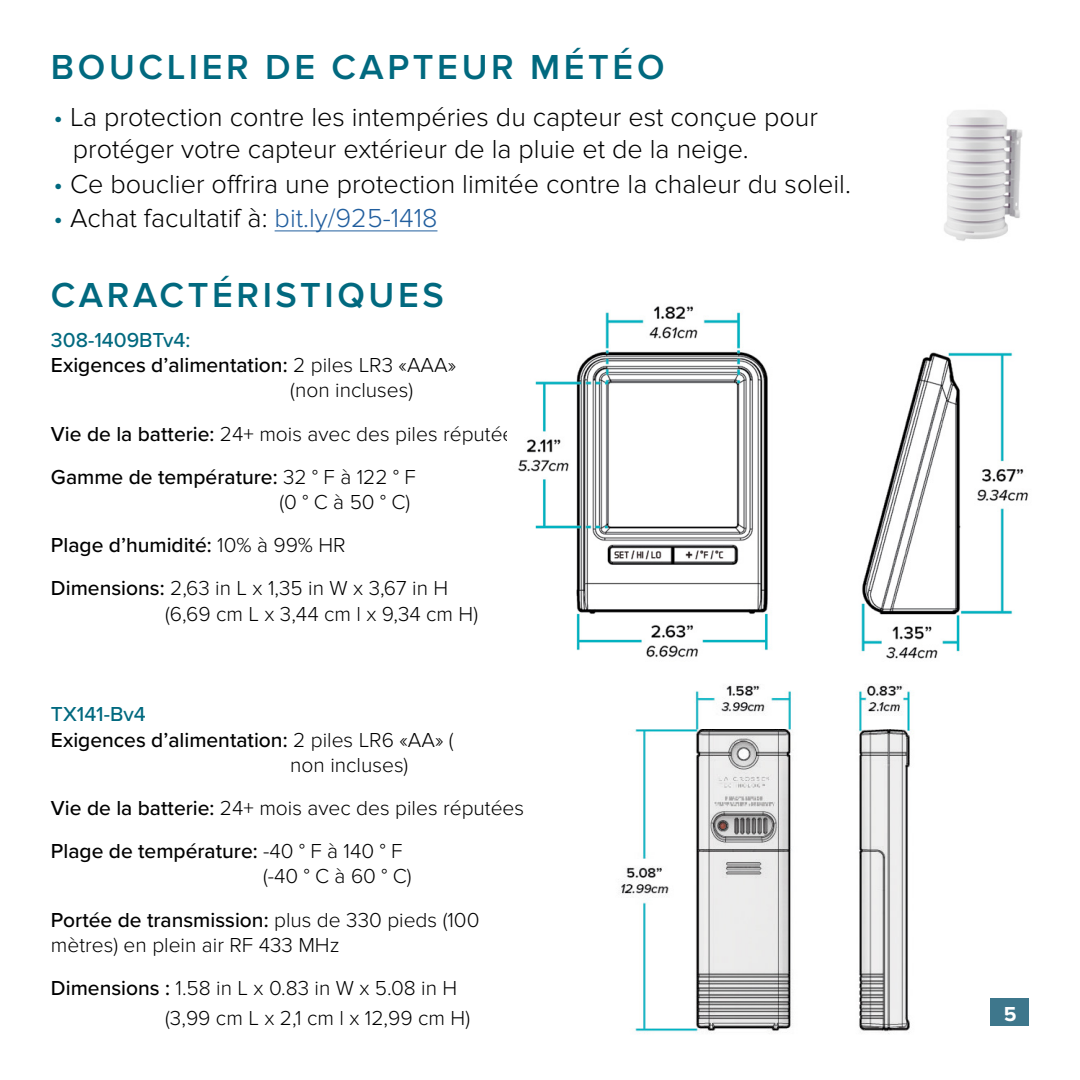
<style>
.page{position:relative;width:1080px;height:1080px;background:#fff}
.page>*{position:absolute;margin:0;border:0;box-sizing:border-box;transform-origin:0 0}
.t1{font:600 36px "Proxima Nova";letter-spacing:.1em;color:#01697f}
.t2{font:300 27px/32.4px "Proxima Nova";color:#000}
.t3{font:300 21px/43.2px "Proxima Nova";color:#000}
.t4{font:500 21px "Proxima Nova";color:#000}
.t5{font:500 21px "Proxima Nova";color:#01697f}
.t6{font:700 21px "Proxima Nova";color:#fff}
.s1{color:#01697f}
.s2{color:#215e9e}
.s3{font-weight:300}
.s4{font-weight:500}
</style>
<div class="page">
<div style="left:991px;top:998px;width:38px;height:28px;background:#3e778c"></div>
<img style="left:944px;top:110px;width:79px;height:131px">
<hr style="left:275px;top:230px;width:162px;height:1px;background:#215e9e">
<img style="left:518px;top:306px;width:511px;height:353px">
<img style="left:620px;top:685px;width:291px;height:349px">
<h1 class="t1" style="left:51px;top:47px;width:615px">BOUCLIER DE CAPTEUR MÉTÉO</h1>
<p class="t2" style="left:73px;top:101px;width:747px;text-indent:-19px"><span class="s1">•</span> La protection contre les intempéries du capteur est conçue pour protéger votre capteur extérieur de la pluie et de la neige.</p>
<p class="t2" style="left:53px;top:168px;width:799px"><span class="s1">•</span> Ce bouclier offrira une protection limitée contre la chaleur du soleil.</p>
<p class="t2" style="left:53px;top:202px;width:386px"><span class="s1">•</span> Achat facultatif à: <span class="s2">bit.ly/925-1418</span></p>
<h1 class="t1" style="left:51px;top:274px;width:394px">CARACTÉRISTIQUES</h1>
<p class="t5" style="left:51px;top:324px;width:141px">308-1409BTv4:</p>
<p class="t4" style="left:51px;top:350px;width:407px">Exigences d’alimentation: <span class="s3">2 piles LR3 «AAA»</span></p>
<p class="t3" style="left:290px;top:369px;width:124px">(non incluses)</p>
<p class="t3" style="left:51px;top:412px;width:475px"><span class="s4">Vie de la batterie:</span> 24+ mois avec des piles réputées<br><span class="s4">Gamme de température:</span> 32 ° F à 122 ° F</p>
<p class="t3" style="left:51px;top:481px;width:399px;text-indent:228px">(0 ° C à 50 ° C)<br><span class="s4">Plage d’humidité:</span> 10% à 99% HR<br><span class="s4">Dimensions:</span> 2,63 in L x 1,35 in W x 3,67 in H</p>
<p class="t3" style="left:165px;top:592px;width:314px">(6,69 cm L x 3,44 cm l x 9,34 cm H)</p>
<p class="t5" style="left:51px;top:699px;width:96px">TX141-Bv4</p>
<p class="t4" style="left:51px;top:724px;width:404px">Exigences d’alimentation: <span class="s3">2 piles LR6 «AA» (</span></p>
<p class="t3" style="left:290px;top:743px;width:120px">non incluses)</p>
<p class="t3" style="left:51px;top:787px;width:475px"><span class="s4">Vie de la batterie:</span> 24+ mois avec des piles réputées<br><span class="s4">Plage de température:</span> -40 ° F à 140 ° F</p>
<p class="t3" style="left:51px;top:855px;width:430px;text-indent:212px">(-40 ° C à 60 ° C)<br><span class="s4">Portée de transmission:</span> plus de 330 pieds (100</p>
<p class="t3" style="left:51px;top:923px;width:408px">mètres) en plein air RF 433 MHz<br><span class="s4">Dimensions :</span> 1.58 in L x 0.83 in W x 5.08 in H</p>
<p class="t3" style="left:165px;top:997px;width:306px">(3,99 cm L x 2,1 cm l x 12,99 cm H)</p>
<p class="t6" style="left:1004px;top:1002px;width:14px">5</p>
</div>
